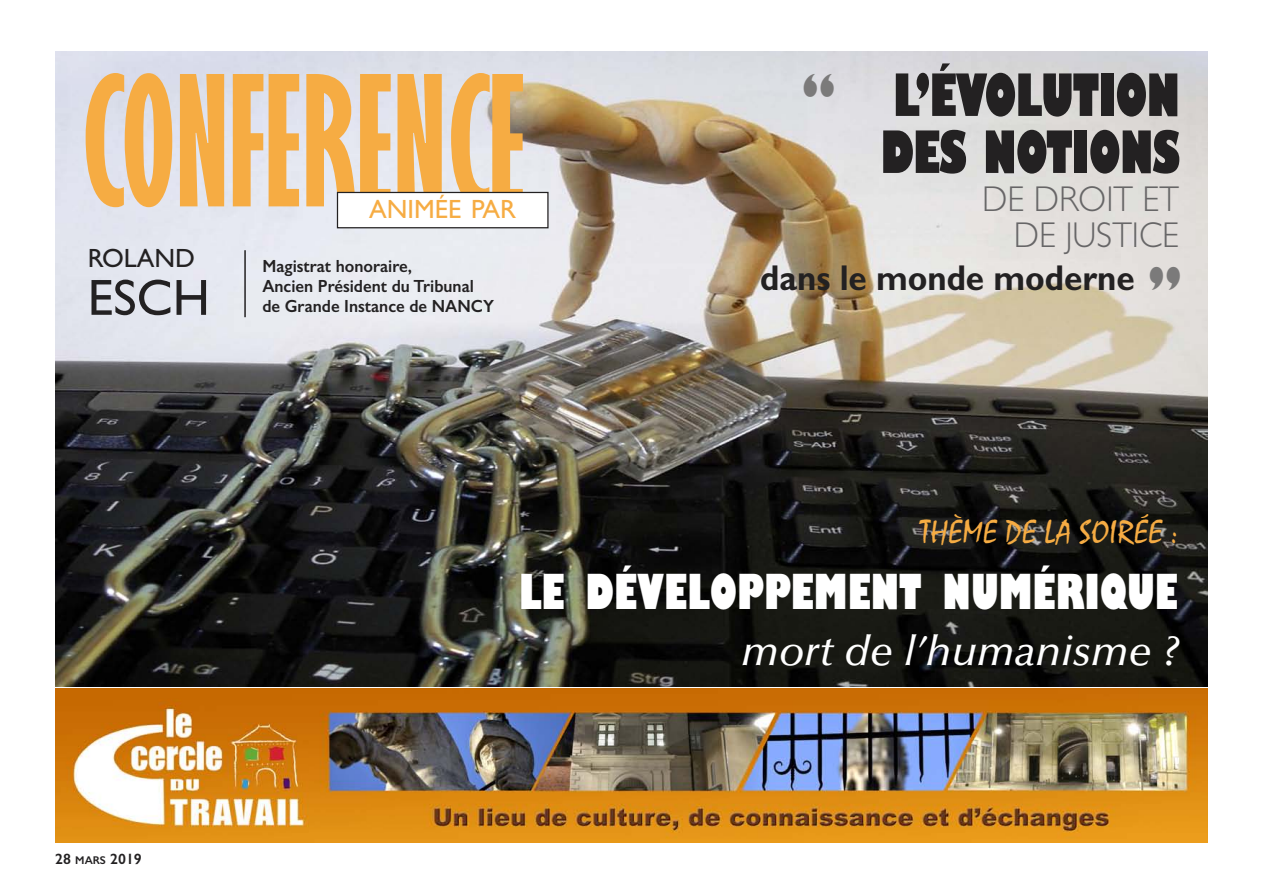
<style>
.page{position:relative;width:1263px;height:893px;background:#fff}
.page>*{position:absolute;margin:0;border:0;box-sizing:border-box;transform-origin:0 0}
.t1{font:700 extra-condensed 166.35px "Gill Sans";color:#f6ac43}
.t2{font:800 condensed 57px/57px "Gill Sans";letter-spacing:-.02em;color:#232122}
.t3{font:51px "Gill Sans";color:#232122}
.t4{font:800 50.4px "Gill Sans";color:#7b7a7a;scale:.8 1}
.t5{font:800 condensed 47.25px "Gill Sans";color:#fff}
.t6{font:italic 500 42px "Optima";color:#fff}
.t7{font:700 36px "Gill Sans";color:#232122;scale:.92 1}
.t8{font:300 36px/36px "Gill Sans";color:#676667;text-align:right;scale:.95 1}
.t9{font:33.6px "Mistral Plain";color:#f6ac43}
.t10{font:26.4px "Gill Sans";color:#f6ac43}
.t11{font:26.4px "Gill Sans";color:#232122}
.t12{font:600 17.7px/20.1px "Gill Sans";color:#232122;scale:.95 1}
.t13{font:600 15px "Gill Sans";color:#232122}
.s1{font-weight:800;font-size:50.4px;color:#7b7a7a}
.s2{font-size:11.25px}
</style>
<div class="page">
<img style="left:55px;top:689px;width:1153px;height:153px">
<img style="left:55px;top:51px;width:1153px;height:636px">
<div style="left:337px;top:192px;width:211px;height:36px;background:#fff"></div>
<div style="left:337px;top:192px;width:212px;height:36px;border:1px solid #232122"></div>
<hr style="left:244px;top:250px;width:2px;height:67px;background:#232122">
<h1 class="t1" style="left:81px;top:74px;width:446px">CONFERENCE</h1>
<h3 class="t10" style="left:369px;top:194px;width:148px">ANIMÉE PAR</h3>
<h3 class="t11" style="left:88px;top:242px;width:109px">ROLAND</h3>
<h3 class="t3" style="left:88px;top:267px;width:124px">ESCH</h3>
<p class="t12" style="left:262px;top:255px;width:245px">Magistrat honoraire,<br>Ancien Président du Tribunal de Grande Instance de NANCY</p>
<h3 class="t4" style="left:802px;top:75px;width:43px">“</h3>
<h2 class="t2" style="left:880px;top:71px;width:301px">L’ÉVOLUTION<br>DES NOTIONS</h2>
<h3 class="t8" style="left:982px;top:181px;width:209px">DE DROIT ET<br>DE JUSTICE</h3>
<h3 class="t7" style="left:760px;top:264px;width:460px">dans le monde moderne <span class="s1">”</span></h3>
<p class="t13" style="left:55px;top:850px;width:88px">28 <span class="s2">MARS</span> 2019</p>
<h3 class="t9" style="left:918px;top:521px;width:262px">THÈME DE LA SOIRÉE :</h3>
<h3 class="t5" style="left:519px;top:574px;width:660px">LE DÉVELOPPEMENT NUMÉRIQUE</h3>
<h3 class="t6" style="left:741px;top:634px;width:439px">mort de l’humanisme ?</h3>
</div>
